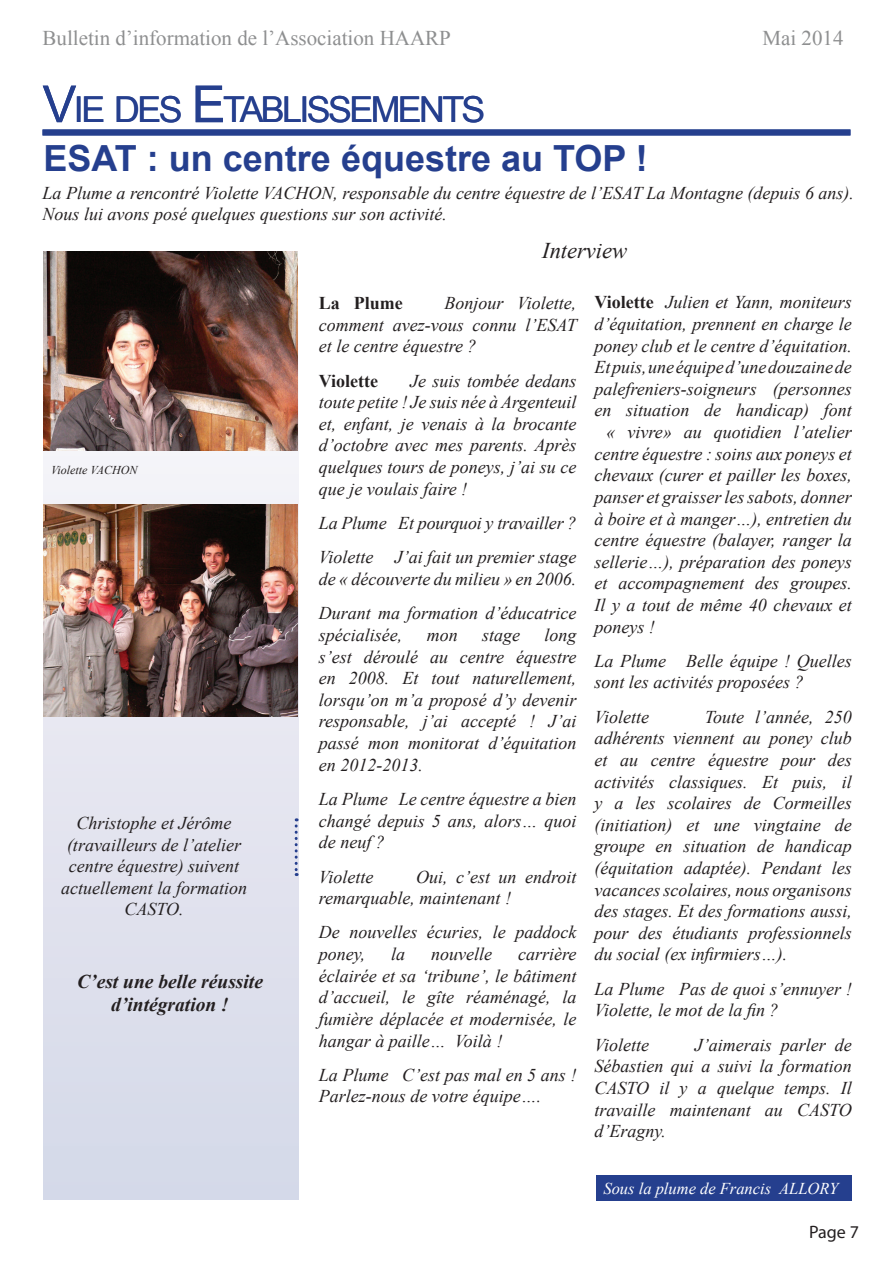
<style>
.page{position:relative;width:893px;height:1263px;background:#fff}
.page>*{position:absolute;margin:0;border:0;box-sizing:border-box;transform-origin:0 0}
.t1{font:700 36px "Arial";color:#253f8e}
.t2{font:35.7px "Arial";letter-spacing:-.07em;color:#253f8e}
.t3{font:italic 22.5px "Times New Roman";color:#231f20}
.t4{font:21px "Times New Roman";color:#8e8f90}
.t5{font:italic 700 19.5px/23.4px "Times New Roman";color:#231f20;text-align:center}
.t6{font:italic 18px/21.6px "Times New Roman";color:#231f20}
.t7{font:700 18px "Times New Roman";color:#231f20}
.t8{font:18px "Myriad Pro";color:#231f20}
.t9{font:italic 16.5px "Times New Roman";color:#fff}
.t10{font:italic 12px "Times New Roman";color:#231f20}
.s1{font-size:51px}
.s2{font-weight:700;font-style:normal}
</style>
<div class="page">
<div style="left:43px;top:129px;width:807px;height:6px;background:#253f8e"></div>
<svg style="left:44px;top:251px;width:255px;height:948px;background:#dfe1ec"></svg>
<svg style="left:295px;top:818px;width:3px;height:58px"></svg>
<div style="left:596px;top:1175px;width:255px;height:26px;background:#253f8e"></div>
<img style="left:44px;top:252px;width:254px;height:199px">
<img style="left:44px;top:505px;width:254px;height:211px">
<p class="t4" style="left:43px;top:24px;width:410px">Bulletin d’information de l’Association HAARP</p>
<p class="t4" style="left:762px;top:24px;width:83px">Mai 2014</p>
<h2 class="t2" style="left:43px;top:86px;width:444px"><span class="s1">V</span>IE DES <span class="s1">E</span>TABLISSEMENTS</h2>
<h1 class="t1" style="left:44px;top:134px;width:606px">ESAT : un centre équestre au TOP !</h1>
<p class="t6" style="left:43px;top:181px;width:813px">La Plume a rencontré Violette VACHON, responsable du centre équestre de l’ESAT La Montagne (depuis 6 ans).<br>Nous lui avons posé quelques questions sur son activité.</p>
<p class="t10" style="left:51px;top:462px;width:88px">Violette VACHON</p>
<p class="t6" style="left:61px;top:812px;width:187px;text-align:center">Christophe et Jérôme (travailleurs de l’atelier centre équestre) suivent actuellement la formation<br>CASTO.</p>
<p class="t5" style="left:77px;top:969px;width:187px">C’est une belle réussite d’intégration !</p>
<p class="t3" style="left:542px;top:235px;width:86px">Interview</p>
<p class="t6" style="left:319px;top:292px;width:259px;text-align:justify;text-indent:125px">Bonjour Violette, comment avez-vous connu l’ESAT et le centre équestre ?</p>
<p class="t7" style="left:319px;top:368px;width:61px">Violette</p>
<p class="t7" style="left:319px;top:291px;width:85px">La Plume</p>
<p class="t6" style="left:319px;top:369px;width:259px;text-align:justify;text-indent:91px">Je suis tombée dedans toute petite ! Je suis née à Argenteuil et, enfant, je venais à la brocante d’octobre avec mes parents. Après quelques tours de poneys, j’ai su ce que je voulais faire !</p>
<p class="t6" style="left:319px;top:505px;width:259px;line-height:34.3px">La Plume Et pourquoi y travailler ?<br>Violette J’ai fait un premier stage</p>
<p class="t6" style="left:319px;top:561px;width:259px;line-height:34.3px">de « découverte du milieu » en 2006.<br>Durant ma formation d’éducatrice</p>
<p class="t6" style="left:319px;top:624px;width:85px">spécialisée,</p>
<p class="t6" style="left:427px;top:624px;width:32px">mon</p>
<p class="t6" style="left:482px;top:624px;width:39px">stage</p>
<p class="t6" style="left:319px;top:624px;width:259px;text-align:justify;text-indent:225px">long s’est déroulé au centre équestre en 2008. Et tout naturellement, lorsqu’on m’a proposé d’y devenir responsable, j’ai accepté ! J’ai passé mon monitorat d’équitation en 2012-2013.</p>
<p class="t6" style="left:319px;top:788px;width:259px;text-align:justify">La Plume Le centre équestre a bien changé depuis 5 ans, alors… quoi de neuf ?</p>
<p class="t6" style="left:319px;top:865px;width:56px">Violette</p>
<p class="t6" style="left:319px;top:865px;width:259px;text-indent:97px">Oui, c’est un endroit remarquable, maintenant !</p>
<p class="t6" style="left:319px;top:921px;width:259px">De nouvelles écuries, le paddock poney,</p>
<p class="t6" style="left:391px;top:943px;width:16px">la</p>
<p class="t6" style="left:431px;top:943px;width:62px">nouvelle</p>
<p class="t6" style="left:319px;top:943px;width:259px;text-align:justify;text-indent:199px">carrière éclairée et sa ‘tribune’, le bâtiment d’accueil, le gîte réaménagé, la fumière déplacée et modernisée, le hangar à paille… Voilà !</p>
<p class="t6" style="left:319px;top:1063px;width:259px">La Plume C’est pas mal en 5 ans !<br>Parlez-nous de votre équipe….</p>
<p class="t6" style="left:594px;top:291px;width:259px"><span class="s2">Violette</span> Julien et Yann, moniteurs</p>
<p class="t6" style="left:594px;top:313px;width:259px">d’équitation, prennent en charge le</p>
<p class="t6" style="left:594px;top:334px;width:259px">poney club et le centre d’équitation.</p>
<p class="t6" style="left:594px;top:356px;width:259px">Et puis, une équipe d’une douzaine de</p>
<p class="t6" style="left:594px;top:378px;width:259px">palefreniers-soigneurs (personnes</p>
<p class="t6" style="left:594px;top:399px;width:259px">en situation de handicap) font</p>
<p class="t6" style="left:606px;top:421px;width:247px">« vivre» au quotidien l’atelier</p>
<p class="t6" style="left:594px;top:442px;width:259px">centre équestre : soins aux poneys et</p>
<p class="t6" style="left:594px;top:464px;width:259px">chevaux (curer et pailler les boxes,</p>
<p class="t6" style="left:594px;top:486px;width:259px">panser et graisser les sabots, donner</p>
<p class="t6" style="left:594px;top:507px;width:259px">à boire et à manger…), entretien du</p>
<p class="t6" style="left:594px;top:529px;width:259px">centre équestre (balayer, ranger la</p>
<p class="t6" style="left:594px;top:550px;width:259px">sellerie…), préparation des poneys</p>
<p class="t6" style="left:594px;top:572px;width:259px">et accompagnement des groupes.</p>
<p class="t6" style="left:594px;top:594px;width:259px">Il y a tout de même 40 chevaux et</p>
<p class="t6" style="left:594px;top:615px;width:62px">poneys !</p>
<p class="t6" style="left:594px;top:650px;width:259px">La Plume Belle équipe ! Quelles sont les activités proposées ?</p>
<p class="t6" style="left:594px;top:706px;width:56px">Violette</p>
<p class="t6" style="left:594px;top:706px;width:259px;text-align:justify;text-indent:110px">Toute l’année, 250 adhérents viennent au poney club et au centre équestre pour des activités classiques. Et puis, il y a les scolaires de Cormeilles (initiation) et une vingtaine de groupe en situation de handicap (équitation adaptée). Pendant les vacances scolaires, nous organisons des stages. Et des formations aussi, pour des étudiants professionnels du social (ex infirmiers…).</p>
<p class="t6" style="left:594px;top:977px;width:259px">La Plume Pas de quoi s’ennuyer !<br>Violette, le mot de la fin ?</p>
<p class="t6" style="left:594px;top:1033px;width:56px">Violette</p>
<p class="t6" style="left:594px;top:1033px;width:259px;text-align:justify;text-indent:100px">J’aimerais parler de Sébastien qui a suivi la formation CASTO il y a quelque temps. Il travaille maintenant au CASTO d’Eragny.</p>
<p class="t9" style="left:603px;top:1177px;width:236px">Sous la plume de Francis ALLORY</p>
<p class="t8" style="left:809px;top:1221px;width:51px">Page 7</p>
</div>
